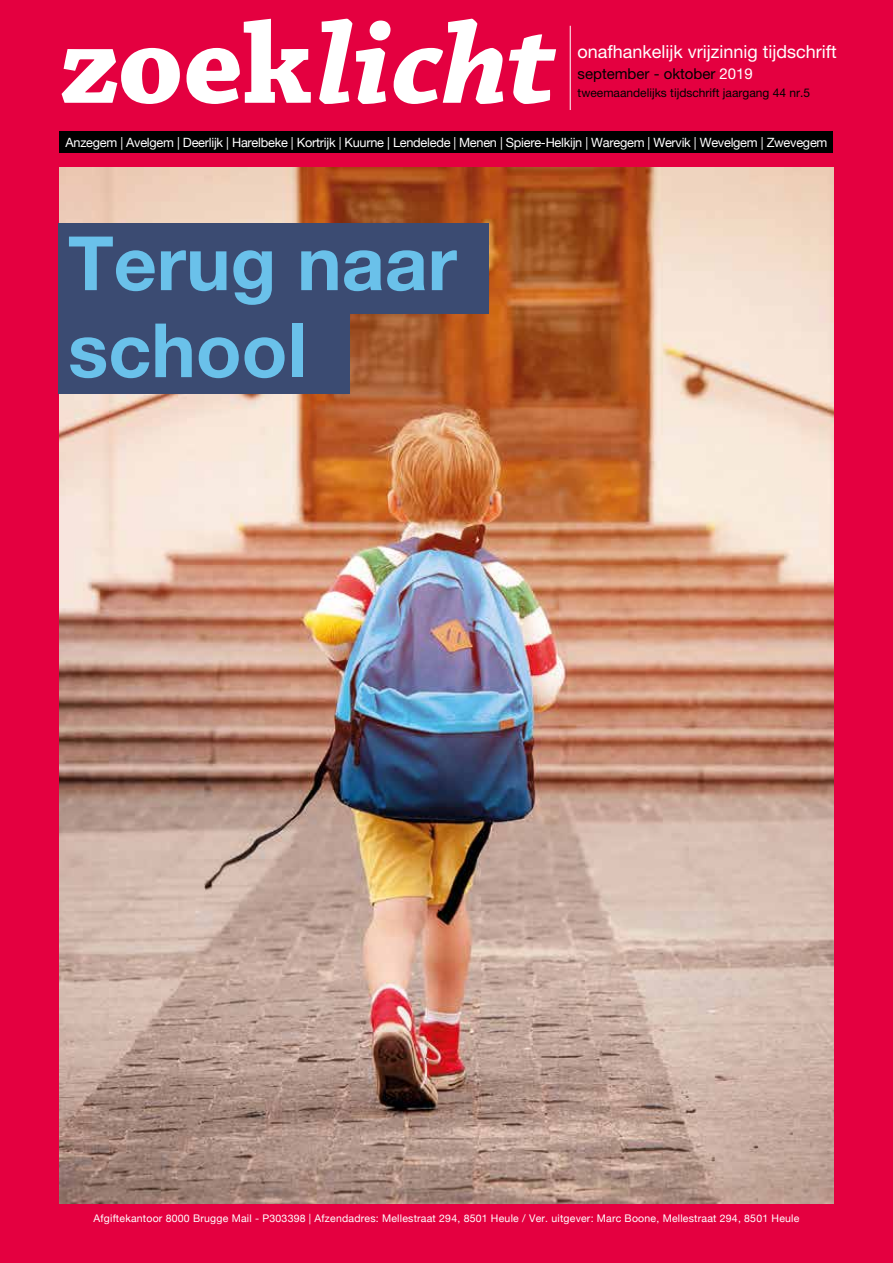
<style>
.page{position:relative;width:893px;height:1263px;background:#e40040}
.page>*{position:absolute;margin:0;border:0;box-sizing:border-box;transform-origin:0 0}
.t1{font:120px "Chaparral Pro Bold It Capt";letter-spacing:-.005em;color:#fff}
.t2{font:700 75px/87px "Helvetica Neue LT Pro";color:#6ac1ea}
.t3{font:18px "Helvetica Neue LT Pro";color:#fff}
.t4{font:15px "Helvetica Neue LT Pro";color:#000}
.t5{font:12.75px "Helvetica Neue";letter-spacing:-.02em;color:#fff}
.t6{font:12px "Helvetica Neue LT Pro";color:#000}
.t7{font:10.5px "Helvetica Neue";letter-spacing:.02em;color:#fff}
.s1{font-family:"Chaparral Pro Bold Capt"}
.s2{color:#fff}
</style>
<div class="page">
<img style="left:60px;top:168px;width:773px;height:1035px">
<div style="left:60px;top:131px;width:773px;height:17px;background:#000"></div>
<div style="left:60px;top:135px;width:773px;height:18px;background:#000"></div>
<hr style="left:570px;top:26px;width:1px;height:84px;background:#fff">
<div style="left:58px;top:223px;width:431px;height:90px;background:#3b4b72"></div>
<div style="left:58px;top:311px;width:292px;height:82px;background:#3b4b72"></div>
<h1 class="t1" style="left:60px;top:-7px;width:499px"><span class="s1">zoek</span>licht</h1>
<p class="t5" style="left:66px;top:133px;width:763px">Anzegem | Avelgem | Deerlijk | Harelbeke | Kortrijk | Kuurne | Lendelede | Menen | Spiere-Helkijn | Waregem | Wervik | Wevelgem | Zwevegem</p>
<h3 class="t3" style="left:578px;top:41px;width:261px">onafhankelijk vrijzinnig tijdschrift</h3>
<h3 class="t4" style="left:578px;top:64px;width:177px">september - oktober <span class="s2">2019</span></h3>
<p class="t6" style="left:578px;top:85px;width:234px">tweemaandelijks tijdschrift jaargang 44 nr.5</p>
<h2 class="t2" style="left:68px;top:218px;width:390px">Terug naar school</h2>
<p class="t7" style="left:94px;top:1210px;width:707px">Afgiftekantoor 8000 Brugge Mail - P303398 | Afzendadres: Mellestraat 294, 8501 Heule / Ver. uitgever: Marc Boone, Mellestraat 294, 8501 Heule</p>
</div>
